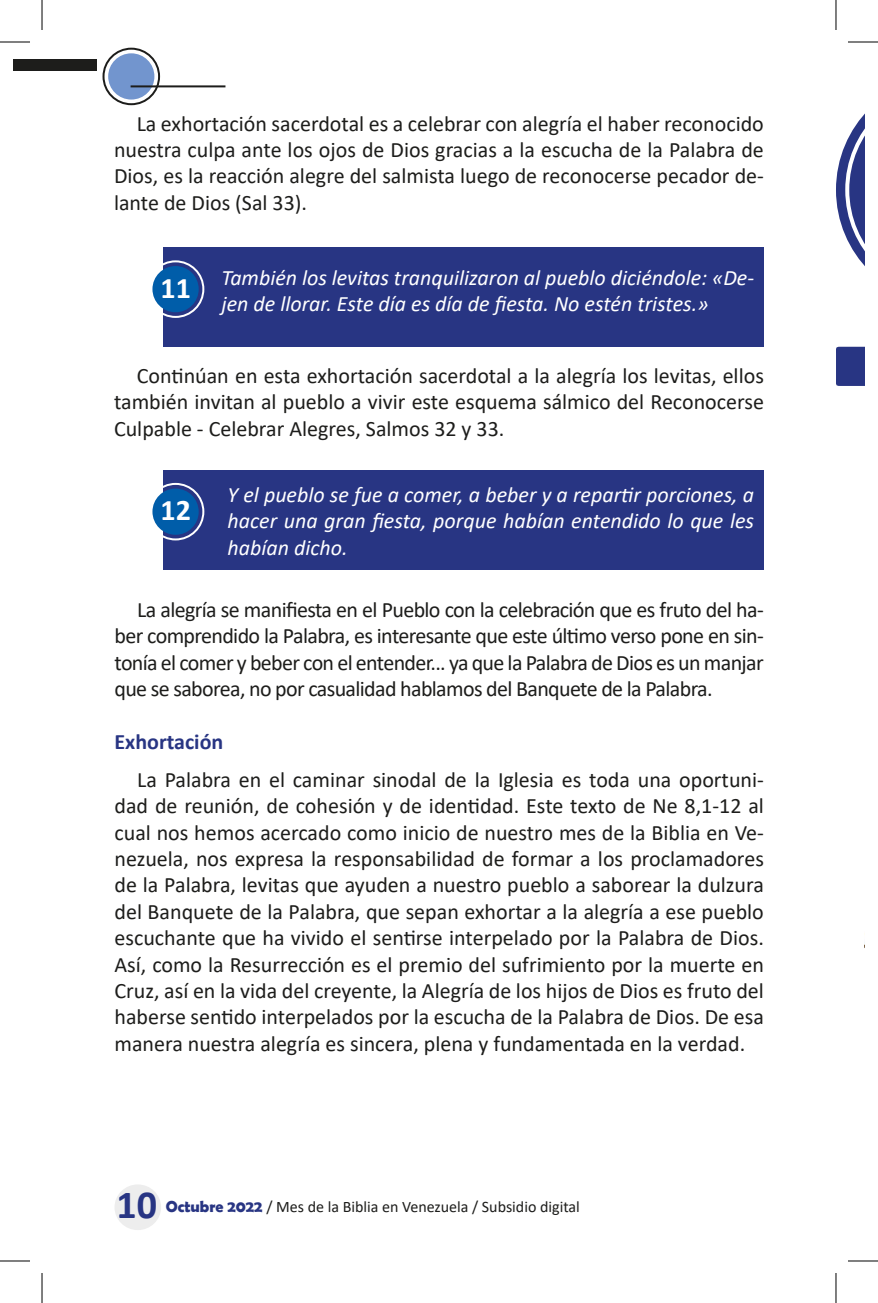
<style>
.page{position:relative;width:878px;height:1303px;background:#fff}
.page>*{position:absolute;margin:0;border:0;box-sizing:border-box;transform-origin:0 0}
.t1{font:700 40px "Calibri";color:#283583}
.t2{font:700 30px "Calibri";color:#fff}
.t3{font:22px/26.4px "Calibri";color:#1d1d1b;text-align:justify}
.t4{font:italic 22px/26.4px "Calibri";color:#fff}
.t5{font:700 22px "Calibri";color:#283583}
.t6{font:16px "Calibri";color:#1d1d1b}
.s1{font-family:"Berlin Sans FB Demi";font-weight:700;color:#283583}
</style>
<div class="page">
<div style="left:114px;top:1184px;width:47px;height:46px;background:#ededed;border-radius:50%"></div>
<svg style="left:836px;top:114px;width:28px;height:151px"></svg>
<svg style="left:836px;top:346px;width:28px;height:40px"></svg>
<div style="left:102px;top:48px;width:58px;height:57px;border:2px solid #1d1d1b;border-radius:50%"></div>
<div style="left:108px;top:53px;width:46px;height:47px;background:#7295ce;border-radius:50%"></div>
<hr style="left:131px;top:85px;width:94px;height:2px;background:#1d1d1b">
<div style="left:14px;top:59px;width:83px;height:11px;background:#1d1d1b"></div>
<div style="left:164px;top:247px;width:600px;height:100px;background:#283583"></div>
<div style="left:147px;top:260px;width:57px;height:58px;border:2px solid #fff;border-radius:50%"></div>
<div style="left:152px;top:266px;width:47px;height:46px;background:#005da9;border-radius:50%"></div>
<div style="left:164px;top:470px;width:600px;height:99px;background:#283583"></div>
<div style="left:147px;top:483px;width:57px;height:57px;border:2px solid #fff;border-radius:50%"></div>
<div style="left:152px;top:489px;width:47px;height:46px;background:#005da9;border-radius:50%"></div>
<hr style="left:0;top:42px;width:30px;height:1px;background:#000">
<hr style="left:848px;top:42px;width:30px;height:1px;background:#000">
<hr style="left:0;top:1261px;width:30px;height:1px;background:#000">
<hr style="left:848px;top:1261px;width:30px;height:1px;background:#000">
<hr style="left:42px;top:0;width:1px;height:30px;background:#000">
<hr style="left:42px;top:1273px;width:1px;height:30px;background:#000">
<hr style="left:835px;top:0;width:1px;height:30px;background:#000">
<hr style="left:835px;top:1273px;width:1px;height:30px;background:#000">
<p class="t3" style="left:114px;top:109px;width:651px;text-indent:23px">La exhortación sacerdotal es a celebrar con alegría el haber reconocido nuestra culpa ante los ojos de Dios gracias a la escucha de la Palabra de Dios, es la reacción alegre del salmista luego de reconocerse pecador de&shy;lante de Dios (Sal 33).</p>
<p class="t2" style="left:161px;top:267px;width:32px">11</p>
<p class="t4" style="left:221px;top:263px;width:534px">También los levitas tranquilizaron al pueblo diciéndole: «De&shy;jen de llorar. Este día es día de fiesta. No estén tristes.»</p>
<p class="t3" style="left:114px;top:362px;width:651px;text-indent:23px">Continúan en esta exhortación sacerdotal a la alegría los levitas, ellos también invitan al pueblo a vivir este esquema sálmico del Reconocerse Culpable - Celebrar Alegres, Salmos 32 y 33.</p>
<p class="t2" style="left:161px;top:489px;width:32px">12</p>
<p class="t4" style="left:227px;top:480px;width:528px;text-align:justify">Y el pueblo se fue a comer, a beber y a repartir porciones, a hacer una gran fiesta, porque habían entendido lo que les habían dicho.</p>
<p class="t3" style="left:114px;top:596px;width:651px;text-indent:23px">La alegría se manifiesta en el Pueblo con la celebración que es fruto del ha&shy;ber comprendido la Palabra, es interesante que este último verso pone en sin&shy;tonía el comer y beber con el entender... ya que la Palabra de Dios es un manjar que se saborea, no por casualidad hablamos del Banquete de la Palabra.</p>
<p class="t5" style="left:114px;top:726px;width:110px">Exhortación</p>
<p class="t3" style="left:114px;top:766px;width:651px;text-indent:23px">La Palabra en el caminar sinodal de la Iglesia es toda una oportuni&shy;dad de reunión, de cohesión y de identidad. Este texto de Ne 8,1-12 al cual nos hemos acercado como inicio de nuestro mes de la Biblia en Ve&shy;nezuela, nos expresa la responsabilidad de formar a los proclamadores de la Palabra, levitas que ayuden a nuestro pueblo a saborear la dulzura del Banquete de la Palabra, que sepan exhortar a la alegría a ese pueblo escuchante que ha vivido el sentirse interpelado por la Palabra de Dios.<br>Así, como la Resurrección es el premio del sufrimiento por la muerte en Cruz, así en la vida del creyente, la Alegría de los hijos de Dios es fruto del haberse sentido interpelados por la escucha de la Palabra de Dios. De esa manera nuestra alegría es sincera, plena y fundamentada en la verdad.</p>
<h1 class="t1" style="left:116px;top:1176px;width:42px">10</h1>
<p class="t6" style="left:166px;top:1196px;width:415px"><span class="s1">Octubre 2022</span> / Mes de la Biblia en Venezuela / Subsidio digital</p>
</div>
